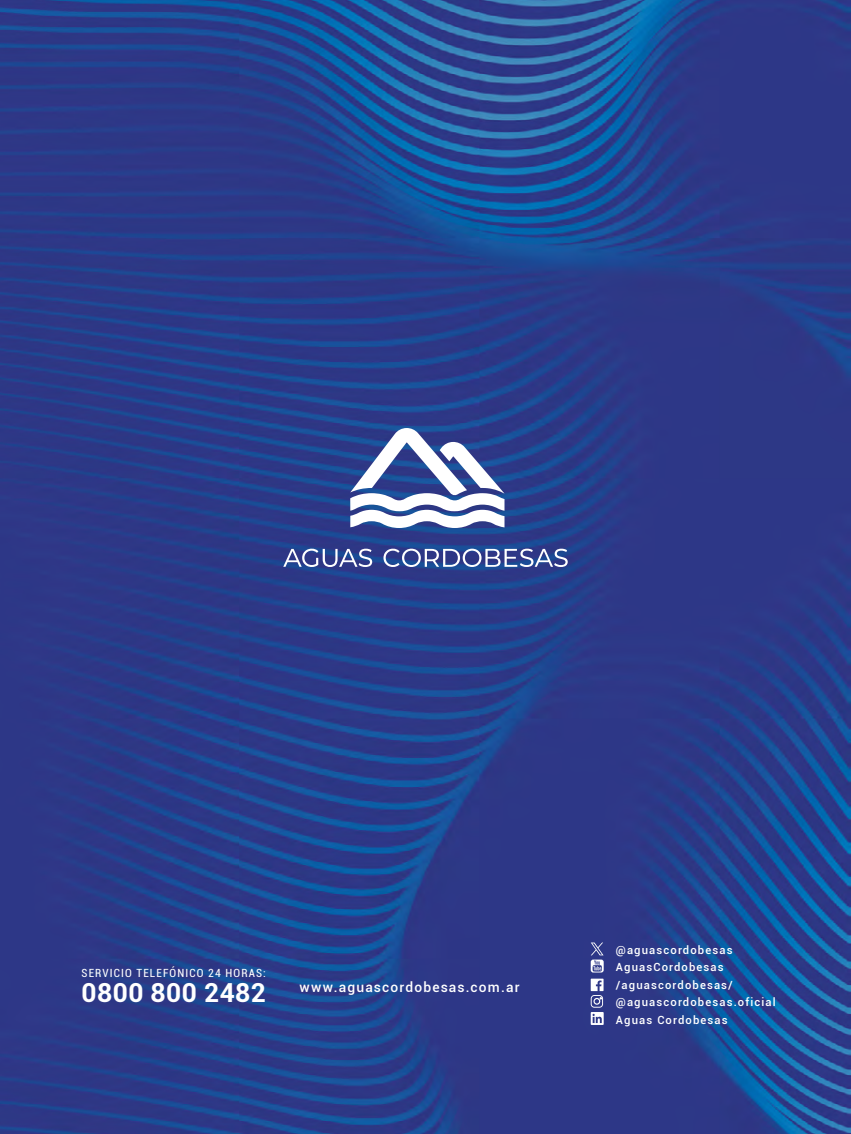
<style>
.page{position:relative;width:851px;height:1134px;background:#fff}
.page>*{position:absolute;margin:0;border:0;box-sizing:border-box;transform-origin:0 0}
.t1{font:700 26.25px "Roboto";letter-spacing:.02em;color:#fff}
.t2{font:500 13.75px "Roboto";letter-spacing:.085em;color:#fff}
.t3{font:500 11.25px/17.5px "Roboto";letter-spacing:.1em;color:#fff}
.t4{font:condensed 11.25px "Roboto";letter-spacing:.1em;color:#fff}
</style>
<div class="page">
<img style="left:0;top:0;width:850px;height:1134px">
<svg style="left:350px;top:428px;width:154px;height:100px"></svg>
<svg style="left:283px;top:549px;width:89px;height:18px"></svg>
<svg style="left:383px;top:549px;width:184px;height:18px"></svg>
<svg style="left:590px;top:942px;width:13px;height:30px"></svg>
<svg style="left:590px;top:979px;width:13px;height:46px"></svg>
<p class="t4" style="left:81px;top:965px;width:186px">SERVICIO TELEFÓNICO 24 HORAS:</p>
<p class="t1" style="left:81px;top:974px;width:186px">0800 800 2482</p>
<p class="t2" style="left:299px;top:978px;width:221px">www.aguascordobesas.com.ar</p>
<p class="t3" style="left:615px;top:940px;width:161px">@aguascordobesas<br>AguasCordobesas /aguascordobesas/ @aguascordobesas.oficial<br>Aguas Cordobesas</p>
</div>
